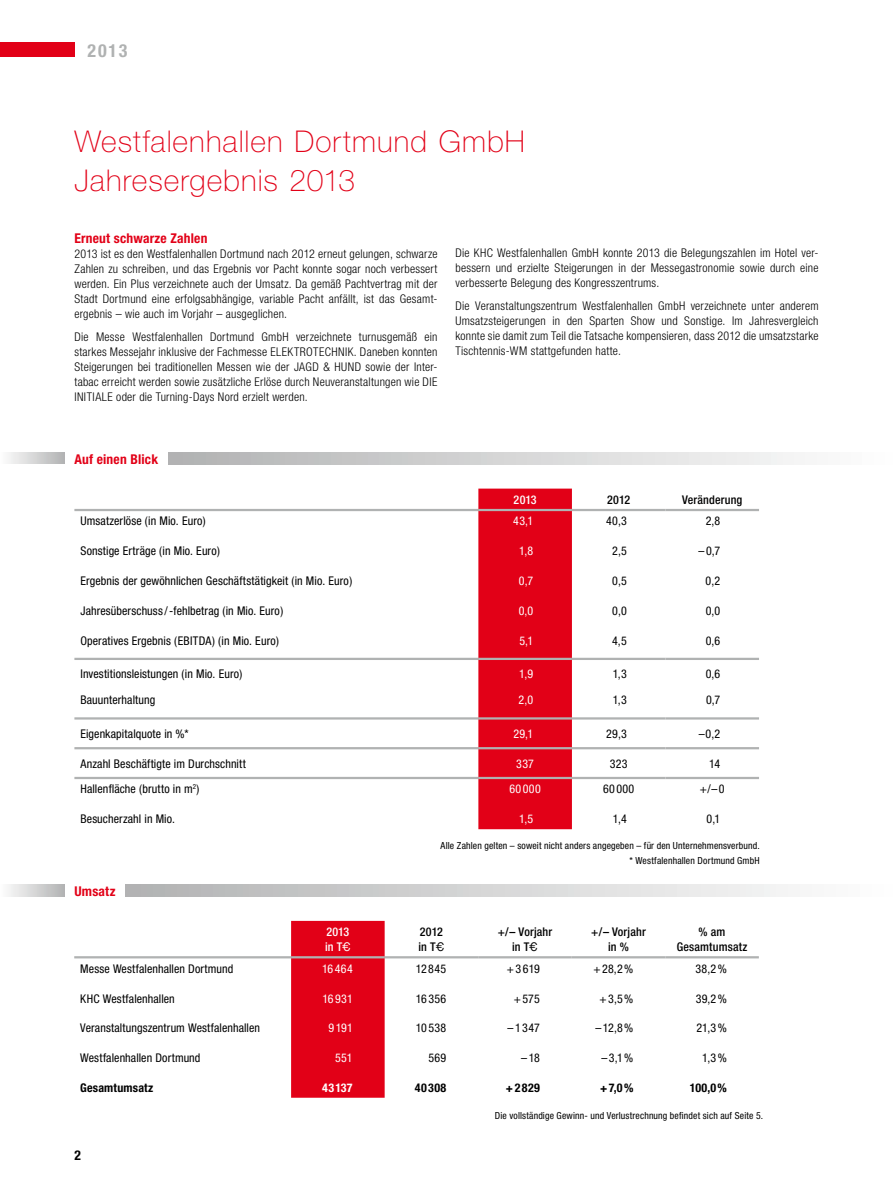
<style>
.page{position:relative;width:893px;height:1191px;background:#fff}
.page>*{position:absolute;margin:0;border:0;box-sizing:border-box;transform-origin:0 0}
.t1{font:100 30px/39px "Helvetica Neue";letter-spacing:.035em;color:#e20017}
.t2{font:700 condensed 18px "Helvetica Neue";color:#b0b2b2}
.t3{font:700 condensed 13.5px "Helvetica Neue";letter-spacing:.015em;color:#e20017}
.t4{font:700 condensed 13.5px "Helvetica Neue";color:#000}
.t5{font:300 condensed 12px/15px "Helvetica Neue";letter-spacing:.02em;color:#000;text-align:justify}
.t6{font:condensed 12px "Helvetica Neue";letter-spacing:.01em;color:#000}
.t7{font:500 condensed 12px/15px "Helvetica Neue";letter-spacing:.015em;color:#000;text-align:center}
.t8{font:condensed 12px "Helvetica Neue";letter-spacing:.025em;color:#fff}
.t9{font:700 condensed 12px "Helvetica Neue";letter-spacing:.02em;color:#000}
.t10{font:500 condensed 12px/15px "Helvetica Neue";letter-spacing:.01em;color:#fff}
.t11{font:700 condensed 12px "Helvetica Neue";letter-spacing:.025em;color:#fff}
.t12{font:condensed 9.75px/15.6px "Helvetica Neue";letter-spacing:.015em;color:#000;text-align:right}
.s1{font-family:"Helvetica";font-weight:400;font-stretch:normal}
</style>
<div class="page">
<div style="left:478px;top:488px;width:94px;height:341px;background:#e20017"></div>
<hr style="left:74px;top:509px;width:404px;height:2px;background:#b0b2b2">
<hr style="left:478px;top:509px;width:94px;height:2px;background:#b0b2b2">
<hr style="left:572px;top:509px;width:93px;height:2px;background:#b0b2b2">
<hr style="left:665px;top:509px;width:94px;height:2px;background:#b0b2b2">
<hr style="left:74px;top:658px;width:404px;height:2px;background:#b0b2b2">
<hr style="left:478px;top:658px;width:94px;height:2px;background:#b0b2b2">
<hr style="left:572px;top:658px;width:93px;height:2px;background:#b0b2b2">
<hr style="left:665px;top:658px;width:94px;height:2px;background:#b0b2b2">
<hr style="left:74px;top:717px;width:404px;height:2px;background:#b0b2b2">
<hr style="left:478px;top:717px;width:94px;height:2px;background:#b0b2b2">
<hr style="left:572px;top:717px;width:93px;height:2px;background:#b0b2b2">
<hr style="left:665px;top:717px;width:94px;height:2px;background:#b0b2b2">
<hr style="left:74px;top:747px;width:404px;height:2px;background:#b0b2b2">
<hr style="left:478px;top:747px;width:94px;height:2px;background:#b0b2b2">
<hr style="left:572px;top:747px;width:93px;height:2px;background:#b0b2b2">
<hr style="left:665px;top:747px;width:94px;height:2px;background:#b0b2b2">
<hr style="left:74px;top:777px;width:404px;height:2px;background:#b0b2b2">
<hr style="left:478px;top:777px;width:94px;height:2px;background:#b0b2b2">
<hr style="left:572px;top:777px;width:93px;height:2px;background:#b0b2b2">
<hr style="left:665px;top:777px;width:94px;height:2px;background:#b0b2b2">
<div style="left:291px;top:921px;width:94px;height:176px;background:#e20017"></div>
<hr style="left:74px;top:956px;width:217px;height:2px;background:#b0b2b2">
<hr style="left:291px;top:956px;width:94px;height:2px;background:#b0b2b2">
<hr style="left:385px;top:956px;width:93px;height:2px;background:#b0b2b2">
<hr style="left:478px;top:956px;width:94px;height:2px;background:#b0b2b2">
<hr style="left:572px;top:956px;width:93px;height:2px;background:#b0b2b2">
<hr style="left:665px;top:956px;width:94px;height:2px;background:#b0b2b2">
<div style="left:0;top:43px;width:74px;height:14px;background:#e20017"></div>
<svg style="left:168px;top:453px;width:626px;height:11px;background:#d2d3d3"></svg>
<svg style="left:125px;top:885px;width:663px;height:11px;background:#d2d3d3"></svg>
<svg style="left:9px;top:885px;width:56px;height:11px"></svg>
<svg style="left:9px;top:453px;width:56px;height:11px"></svg>
<h2 class="t2" style="left:88px;top:39px;width:41px">2013</h2>
<h1 class="t1" style="left:74px;top:122px;width:452px">Westfalenhallen Dortmund GmbH<br>Jahresergebnis 2013</h1>
<p class="t3" style="left:74px;top:230px;width:135px">Erneut schwarze Zahlen</p>
<p class="t5" style="left:74px;top:246px;width:365px">2013 ist es den Westfalenhallen Dortmund nach 2012 erneut gelungen, schwarze Zahlen zu schreiben, und das Ergebnis vor Pacht konnte sogar noch verbessert werden. Ein Plus verzeichnete auch der Umsatz. Da gemäß Pachtvertrag mit der Stadt Dortmund eine erfolgsabhängige, variable Pacht anfällt, ist das Gesamt&shy;ergebnis – wie auch im Vorjahr – ausgeglichen.</p>
<p class="t5" style="left:74px;top:329px;width:365px">Die Messe Westfalenhallen Dortmund GmbH verzeichnete turnusgemäß ein starkes Messejahr inklusive der Fachmesse ELEKTROTECHNIK. Daneben konnten Steigerungen bei traditionellen Messen wie der JAGD &amp; HUND sowie der Inter&shy;tabac erreicht werden sowie zusätzliche Erlöse durch Neuveranstaltungen wie DIE INITIALE oder die Turning-Days Nord erzielt werden.</p>
<p class="t5" style="left:455px;top:245px;width:365px">Die KHC Westfalenhallen GmbH konnte 2013 die Belegungszahlen im Hotel ver&shy;bessern und erzielte Steigerungen in der Messegastronomie sowie durch eine verbesserte Belegung des Kongresszentrums.</p>
<p class="t5" style="left:455px;top:298px;width:365px">Die Veranstaltungszentrum Westfalenhallen GmbH verzeichnete unter anderem Umsatzsteigerungen in den Sparten Show und Sonstige. Im Jahresvergleich konnte sie damit zum Teil die Tatsache kompensieren, dass 2012 die umsatzstarke Tischtennis-WM stattgefunden hatte.</p>
<p class="t3" style="left:74px;top:451px;width:85px">Auf einen Blick</p>
<p class="t10" style="left:514px;top:492px;width:25px">2013</p>
<p class="t7" style="left:607px;top:492px;width:25px">2012</p>
<p class="t7" style="left:682px;top:492px;width:62px">Veränderung</p>
<p class="t6" style="left:80px;top:514px;width:127px">Umsatzerlöse (in Mio. Euro)</p>
<p class="t8" style="left:513px;top:514px;width:21px">43,1</p>
<p class="t6" style="left:606px;top:514px;width:22px">40,3</p>
<p class="t6" style="left:706px;top:514px;width:16px">2,8</p>
<p class="t6" style="left:80px;top:544px;width:141px">Sonstige Erträge (in Mio. Euro)</p>
<p class="t8" style="left:519px;top:544px;width:16px">1,8</p>
<p class="t6" style="left:612px;top:544px;width:16px">2,5</p>
<p class="t6" style="left:698px;top:544px;width:23px">–0,7</p>
<p class="t6" style="left:80px;top:574px;width:273px">Ergebnis der gewöhnlichen Geschäftstätigkeit (in Mio. Euro)</p>
<p class="t8" style="left:519px;top:574px;width:16px">0,7</p>
<p class="t6" style="left:612px;top:574px;width:16px">0,5</p>
<p class="t6" style="left:706px;top:574px;width:16px">0,2</p>
<p class="t6" style="left:80px;top:603px;width:204px">Jahresüberschuss /-fehlbetrag (in Mio. Euro)</p>
<p class="t8" style="left:519px;top:603px;width:16px">0,0</p>
<p class="t6" style="left:612px;top:603px;width:16px">0,0</p>
<p class="t6" style="left:706px;top:603px;width:16px">0,0</p>
<p class="t6" style="left:80px;top:633px;width:200px">Operatives Ergebnis (EBITDA) (in Mio. Euro)</p>
<p class="t8" style="left:519px;top:633px;width:15px">5,1</p>
<p class="t6" style="left:612px;top:633px;width:16px">4,5</p>
<p class="t6" style="left:706px;top:633px;width:16px">0,6</p>
<p class="t6" style="left:80px;top:667px;width:164px">Investitionsleistungen (in Mio. Euro)</p>
<p class="t8" style="left:519px;top:667px;width:16px">1,9</p>
<p class="t6" style="left:613px;top:667px;width:16px">1,3</p>
<p class="t6" style="left:706px;top:667px;width:16px">0,6</p>
<p class="t6" style="left:80px;top:693px;width:76px">Bauunterhaltung</p>
<p class="t8" style="left:519px;top:693px;width:16px">2,0</p>
<p class="t6" style="left:613px;top:693px;width:16px">1,3</p>
<p class="t6" style="left:706px;top:693px;width:16px">0,7</p>
<p class="t6" style="left:80px;top:727px;width:110px">Eigenkapitalquote in %*</p>
<p class="t8" style="left:513px;top:727px;width:21px">29,1</p>
<p class="t6" style="left:606px;top:727px;width:22px">29,3</p>
<p class="t6" style="left:699px;top:727px;width:23px">–0,2</p>
<p class="t6" style="left:80px;top:756px;width:167px">Anzahl Beschäftigte im Durchschnitt</p>
<p class="t8" style="left:516px;top:756px;width:19px">337</p>
<p class="t6" style="left:610px;top:756px;width:19px">323</p>
<p class="t6" style="left:709px;top:756px;width:13px">14</p>
<p class="t6" style="left:80px;top:782px;width:121px">Hallenfläche (brutto in m<sup>2</sup>)</p>
<p class="t8" style="left:509px;top:782px;width:33px">60000</p>
<p class="t6" style="left:603px;top:782px;width:33px">60000</p>
<p class="t6" style="left:700px;top:782px;width:26px">+/–0</p>
<p class="t6" style="left:80px;top:812px;width:96px">Besucherzahl in Mio.</p>
<p class="t8" style="left:519px;top:812px;width:16px">1,5</p>
<p class="t6" style="left:613px;top:812px;width:15px">1,4</p>
<p class="t6" style="left:707px;top:812px;width:15px">0,1</p>
<p class="t12" style="left:441px;top:837px;width:321px">Alle Zahlen gelten – soweit nicht anders angegeben – für den Unternehmensverbund. * Westfalenhallen Dortmund GmbH</p>
<p class="t3" style="left:74px;top:883px;width:43px">Umsatz</p>
<p class="t10" style="left:325px;top:924px;width:27px">2013 in T<span class="s1">€</span></p>
<p class="t7" style="left:419px;top:924px;width:27px;text-align:left">2012 in T<span class="s1">€</span></p>
<p class="t7" style="left:498px;top:924px;width:56px">+/– Vorjahr in T<span class="s1">€</span></p>
<p class="t7" style="left:591px;top:924px;width:56px">+/– Vorjahr in %</p>
<p class="t7" style="left:677px;top:924px;width:72px">% am<br>Gesamtumsatz</p>
<p class="t6" style="left:80px;top:961px;width:155px">Messe Westfalenhallen Dortmund</p>
<p class="t8" style="left:322px;top:961px;width:32px">16464</p>
<p class="t6" style="left:416px;top:961px;width:32px">12845</p>
<p class="t6" style="left:507px;top:961px;width:34px">+3619</p>
<p class="t6" style="left:593px;top:961px;width:42px">+28,2%</p>
<p class="t6" style="left:695px;top:961px;width:33px">38,2%</p>
<p class="t6" style="left:80px;top:991px;width:96px">KHC Westfalenhallen</p>
<p class="t8" style="left:322px;top:991px;width:32px">16 931</p>
<p class="t6" style="left:416px;top:991px;width:32px">16356</p>
<p class="t6" style="left:514px;top:991px;width:28px">+575</p>
<p class="t6" style="left:599px;top:991px;width:35px">+3,5%</p>
<p class="t6" style="left:696px;top:991px;width:33px">39,2%</p>
<p class="t6" style="left:80px;top:1021px;width:181px">Veranstaltungszentrum Westfalenhallen</p>
<p class="t8" style="left:328px;top:1021px;width:26px">9 191</p>
<p class="t6" style="left:416px;top:1021px;width:32px">10538</p>
<p class="t6" style="left:507px;top:1021px;width:34px">–1347</p>
<p class="t6" style="left:595px;top:1021px;width:40px">–12,8%</p>
<p class="t6" style="left:696px;top:1021px;width:32px">21,3%</p>
<p class="t6" style="left:80px;top:1051px;width:122px">Westfalenhallen Dortmund</p>
<p class="t8" style="left:335px;top:1051px;width:19px">551</p>
<p class="t6" style="left:428px;top:1051px;width:19px">569</p>
<p class="t6" style="left:521px;top:1051px;width:20px">–18</p>
<p class="t6" style="left:601px;top:1051px;width:33px">–3,1%</p>
<p class="t6" style="left:702px;top:1051px;width:26px">1,3%</p>
<p class="t9" style="left:80px;top:1080px;width:75px">Gesamtumsatz</p>
<p class="t11" style="left:322px;top:1080px;width:32px">43137</p>
<p class="t9" style="left:415px;top:1080px;width:33px">40308</p>
<p class="t9" style="left:506px;top:1080px;width:35px">+2829</p>
<p class="t9" style="left:600px;top:1080px;width:35px">+7,0%</p>
<p class="t9" style="left:690px;top:1080px;width:39px">100,0%</p>
<p class="t12" style="left:495px;top:1107px;width:270px">Die vollständige Gewinn- und Verlustrechnung befindet sich auf Seite 5.</p>
<p class="t4" style="left:74px;top:1146px;width:8px">2</p>
</div>
